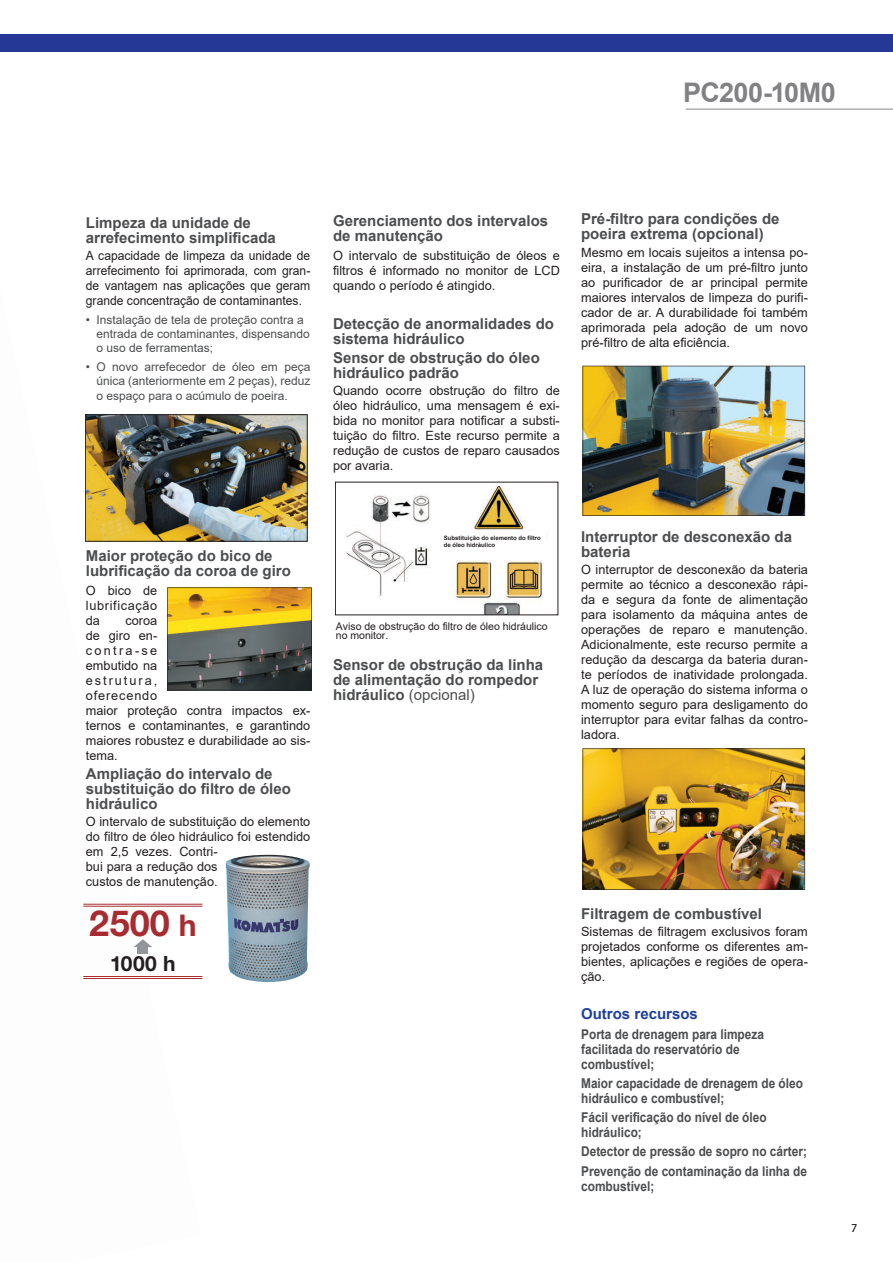
<style>
.page{position:relative;width:893px;height:1263px;background:#fff}
.page>*{position:absolute;margin:0;border:0;box-sizing:border-box;transform-origin:0 0}
.t1{font:700 36px "Helvetica Neue LT Pro";color:#a72b30}
.t2{font:700 27px "Arial";letter-spacing:-.02em;color:#828284}
.t3{font:700 21px "Helvetica Neue LT Pro";color:#231f20}
.text_10_bold{font:700 15px/15px "Arial";color:#4c4d4f}
.texto_azul_10{font:700 15px "Arial";color:#20409a}
.texto_preto_9{font:700 13.5px/15px "Arial";color:#4c4d4f;scale:.88 1}
.tesxto_8_5{font:12.75px/15px "Arial";color:#231f20;text-align:justify}
.tesxto_8_5-2{font:12.75px/15px "Arial";color:#231f20;text-align:justify;scale:.95 1}
.t4{font:12px/14.4px "Arial";color:#4c4d4f}
.t5{font:12px "Myriad Pro";color:#000}
.t6{font:10.5px/9.6px "Arial";color:#231f20}
.t7{font:700 6px/7.2px "Arial";color:#231f20}
.s1{font-size:30px}
.s2{font-weight:400}
</style>
<div class="page">
<img style="left:87px;top:416px;width:219px;height:124px">
<div style="left:85px;top:414px;width:223px;height:128px;border:1px solid #231f20"></div>
<svg style="left:167px;top:587px;width:145px;height:103px;background:#8c7d3f"></svg>
<img style="left:226px;top:855px;width:84px;height:127px">
<hr style="left:83px;top:904px;width:119px;height:1px;background:#a72b30">
<hr style="left:83px;top:906px;width:119px;height:1px;background:#a72b30">
<hr style="left:83px;top:976px;width:119px;height:1px;background:#a72b30">
<hr style="left:83px;top:978px;width:119px;height:1px;background:#a72b30">
<div style="left:138px;top:946px;width:10px;height:7px;background:#939598"></div>
<svg style="left:134px;top:939px;width:18px;height:8px"></svg>
<img style="left:345px;top:485px;width:202px;height:128px">
<div style="left:442px;top:533px;width:104px;height:17px;background:#fff"></div>
<img style="left:583px;top:366px;width:222px;height:150px">
<img style="left:583px;top:748px;width:222px;height:142px">
<hr style="left:686px;top:108px;width:207px;height:2px;background:#adaeb2">
<div style="left:0;top:34px;width:893px;height:17px;background:#263895"></div>
<h2 class="t2" style="left:683px;top:74px;width:154px">PC200-10M0</h2>
<p class="text_10_bold" style="left:86px;top:215px;width:192px">Limpeza da unidade de arrefecimento simplificada</p>
<p class="tesxto_8_5-2" style="left:86px;top:248px;width:238px">A capacidade de limpeza da unidade de arrefecimento foi aprimorada, com gran&shy;de vantagem nas aplicações que geram grande concentração de contaminantes.</p>
<p class="t4" style="left:96px;top:312px;width:215px;text-indent:-10px">• Instalação de tela de proteção contra a entrada de contaminantes, dispensando o uso de ferramentas;</p>
<p class="t4" style="left:96px;top:360px;width:216px;text-align:justify;text-indent:-10px">• O novo arrefecedor de óleo em peça única (anteriormente em 2 peças), reduz o espaço para o acúmulo de poeira.</p>
<p class="text_10_bold" style="left:333px;top:213px;width:217px">Gerenciamento dos intervalos de manutenção</p>
<p class="tesxto_8_5" style="left:333px;top:248px;width:228px">O intervalo de substituição de óleos e filtros é informado no monitor de LCD quando o período é atingido.</p>
<p class="text_10_bold" style="left:333px;top:316px;width:222px">Detecção de anormalidades do sistema hidráulico</p>
<p class="text_10_bold" style="left:333px;top:350px;width:208px">Sensor de obstrução do óleo hidráulico padrão</p>
<p class="tesxto_8_5" style="left:333px;top:383px;width:228px">Quando ocorre obstrução do filtro de óleo hidráulico, uma mensagem é exi&shy;bida no monitor para notificar a substi&shy;tuição do filtro. Este recurso permite a redução de custos de reparo causados por avaria.</p>
<p class="text_10_bold" style="left:581px;top:212px;width:200px">Pré-filtro para condições de poeira extrema (opcional)</p>
<p class="tesxto_8_5" style="left:581px;top:244px;width:228px">Mesmo em locais sujeitos a intensa po&shy;eira, a instalação de um pré-filtro junto ao purificador de ar principal permite maiores intervalos de limpeza do purifi&shy;cador de ar. A durabilidade foi também aprimorada pela adoção de um novo pré-filtro de alta eficiência.</p>
<p class="text_10_bold" style="left:86px;top:548px;width:207px">Maior proteção do bico de lubrificação da coroa de giro</p>
<p class="tesxto_8_5" style="left:86px;top:583px;width:73px">O bico de lubrificação da</p>
<p class="tesxto_8_5" style="left:86px;top:613px;width:226px;text-align:left;text-indent:40px">coroa<br>de giro en-<br>contra-se<br>embutido na<br>estrutura,<br>oferecendo<br>maior proteção contra impactos ex&shy;ternos e contaminantes, e garantindo maiores robustez e durabilidade ao sis&shy;tema.</p>
<p class="text_10_bold" style="left:86px;top:767px;width:207px">Ampliação do intervalo de substituição do filtro de óleo hidráulico</p>
<p class="tesxto_8_5" style="left:86px;top:814px;width:226px;text-align:left">O intervalo de substituição do elemento do filtro de óleo hidráulico foi estendido em 2,5 vezes. Contri-<br>bui para a redução dos<br>custos de manutenção.</p>
<p class="t1" style="left:89px;top:901px;width:109px">2500 <span class="s1">h</span></p>
<p class="t3" style="left:110px;top:951px;width:67px">1000 h</p>
<p class="t7" style="left:444px;top:534px;width:99px">Substituição do elemento do filtro de óleo hidráulico</p>
<p class="t6" style="left:336px;top:621px;width:213px">Aviso de obstrução do filtro de óleo hidráulico no monitor.</p>
<p class="text_10_bold" style="left:333px;top:657px;width:212px">Sensor de obstrução da linha de alimentação do rompedor hidráulico <span class="s2">(opcional)</span></p>
<p class="text_10_bold" style="left:581px;top:529px;width:212px">Interruptor de desconexão da bateria</p>
<p class="tesxto_8_5" style="left:581px;top:562px;width:228px">O interruptor de desconexão da bateria permite ao técnico a desconexão rápi&shy;da e segura da fonte de alimentação para isolamento da máquina antes de operações de reparo e manutenção.<br>Adicionalmente, este recurso permite a redução da descarga da bateria duran&shy;te períodos de inatividade prolongada.<br>A luz de operação do sistema informa o momento seguro para desligamento do interruptor para evitar falhas da contro&shy;ladora.</p>
<p class="text_10_bold" style="left:581px;top:906px;width:182px">Filtragem de combustível</p>
<p class="tesxto_8_5" style="left:581px;top:924px;width:228px">Sistemas de filtragem exclusivos foram projetados conforme os diferentes am&shy;bientes, aplicações e regiões de opera&shy;ção.</p>
<p class="texto_azul_10" style="left:581px;top:1003px;width:118px">Outros recursos</p>
<p class="texto_preto_9" style="left:581px;top:1026px;width:209px">Porta de drenagem para limpeza facilitada do reservatório de combustível;</p>
<p class="texto_preto_9" style="left:581px;top:1076px;width:254px">Maior capacidade de drenagem de óleo hidráulico e combustível;</p>
<p class="texto_preto_9" style="left:581px;top:1110px;width:212px">Fácil verificação do nível de óleo hidráulico;</p>
<p class="texto_preto_9" style="left:581px;top:1144px;width:258px">Detector de pressão de sopro no cárter;</p>
<p class="texto_preto_9" style="left:581px;top:1163px;width:258px">Prevenção de contaminação da linha de combustível;</p>
<p class="t5" style="left:851px;top:1220px;width:8px">7</p>
</div>
